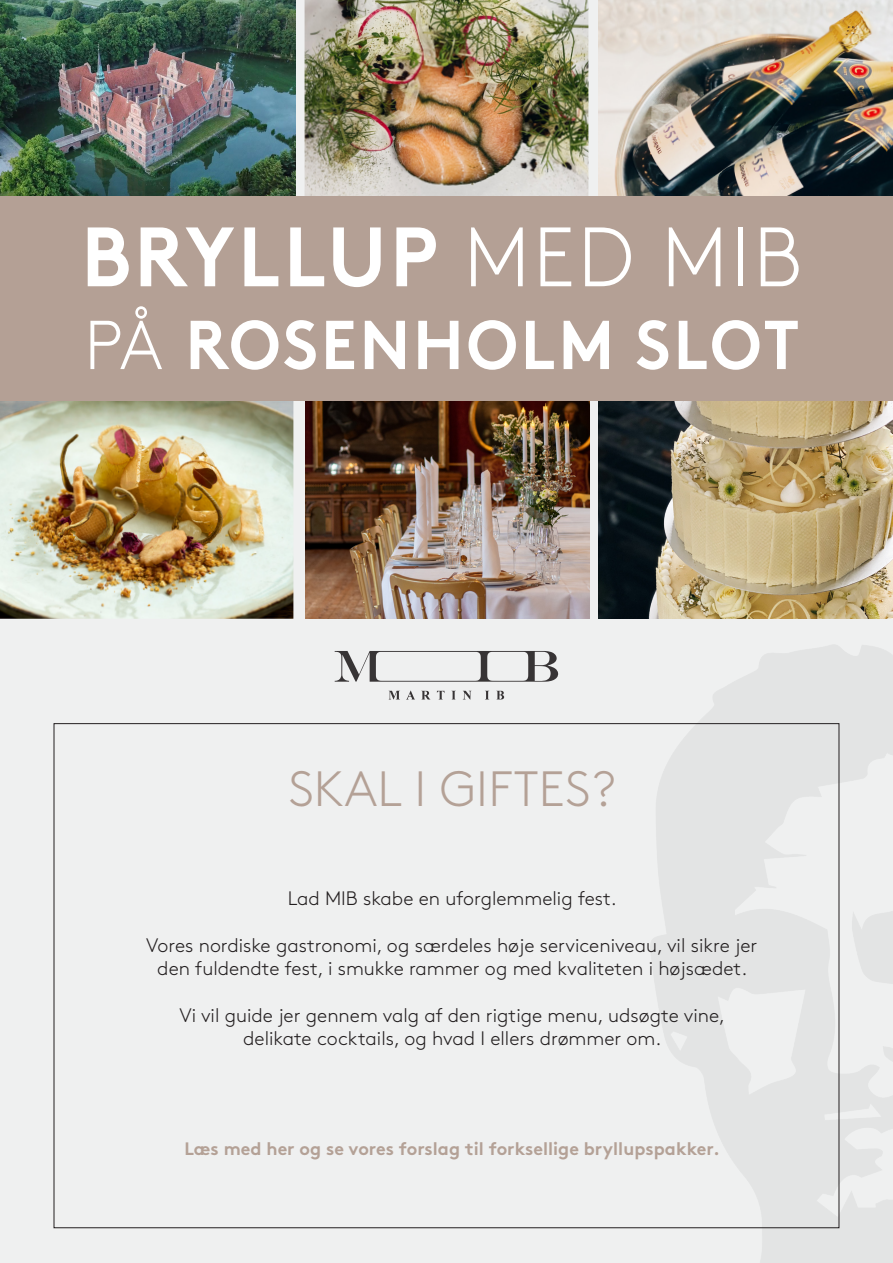
<style>
.page{position:relative;width:893px;height:1263px;background:#eff0f0}
.page>*{position:absolute;margin:0;border:0;box-sizing:border-box;transform-origin:0 0}
.t1{font:700 84px "Brown";letter-spacing:.045em;color:#fff;scale:.94 1}
.t2{font:700 69px "Brown";letter-spacing:.045em;color:#fff;scale:.94 1}
.t3{font:300 49.5px "Brown";letter-spacing:.005em;color:#b4a196}
.t4{font:300 19.5px/23.4px "Brown";color:#231f20;text-align:center}
.t5{font:700 18px "Brown";color:#b4a196}
.s1{font-weight:300}
</style>
<div class="page">
<img style="left:651px;top:644px;width:242px;height:619px">
<img style="left:0;top:0;width:296px;height:196px">
<svg style="left:335px;top:651px;width:223px;height:31px"></svg>
<svg style="left:388px;top:691px;width:12px;height:9px"></svg>
<svg style="left:421px;top:691px;width:9px;height:8px"></svg>
<svg style="left:496px;top:691px;width:9px;height:8px"></svg>
<svg style="left:463px;top:691px;width:8px;height:9px"></svg>
<svg style="left:406px;top:690px;width:9px;height:10px"></svg>
<svg style="left:437px;top:691px;width:7px;height:8px"></svg>
<svg style="left:485px;top:691px;width:4px;height:8px"></svg>
<svg style="left:451px;top:691px;width:5px;height:9px"></svg>
<img style="left:305px;top:0;width:283px;height:196px">
<img style="left:0;top:400px;width:293px;height:219px">
<img style="left:305px;top:400px;width:284px;height:219px">
<img style="left:599px;top:0;width:294px;height:196px">
<img style="left:599px;top:400px;width:294px;height:219px">
<div style="left:0;top:196px;width:893px;height:204px;background:#b4a095"></div>
<p class="t1" style="left:81px;top:189px;width:767px">BRYLLUP <span class="s1">MED MIB</span></p>
<p class="t2" style="left:85px;top:289px;width:762px"><span class="s1">PÅ</span> ROSENHOLM SLOT</p>
<p class="t3" style="left:288px;top:752px;width:328px">SKAL I GIFTES?</p>
<p class="t4" style="left:288px;top:885px;width:331px">Lad MIB skabe en uforglemmelig fest.</p>
<p class="t4" style="left:146px;top:932px;width:612px">Vores nordiske gastronomi, og særdeles høje serviceniveau, vil sikre jer den fuldendte fest, i smukke rammer og med kvaliteten i højsædet.</p>
<p class="t4" style="left:179px;top:1002px;width:547px">Vi vil guide jer gennem valg af den rigtige menu, udsøgte vine,</p>
<p class="t4" style="left:243px;top:1025px;width:420px">delikate cocktails, og hvad I ellers drømmer om.</p>
<p class="t5" style="left:184px;top:1134px;width:537px">Læs med her og se vores forslag til forksellige bryllupspakker.</p>
</div>
